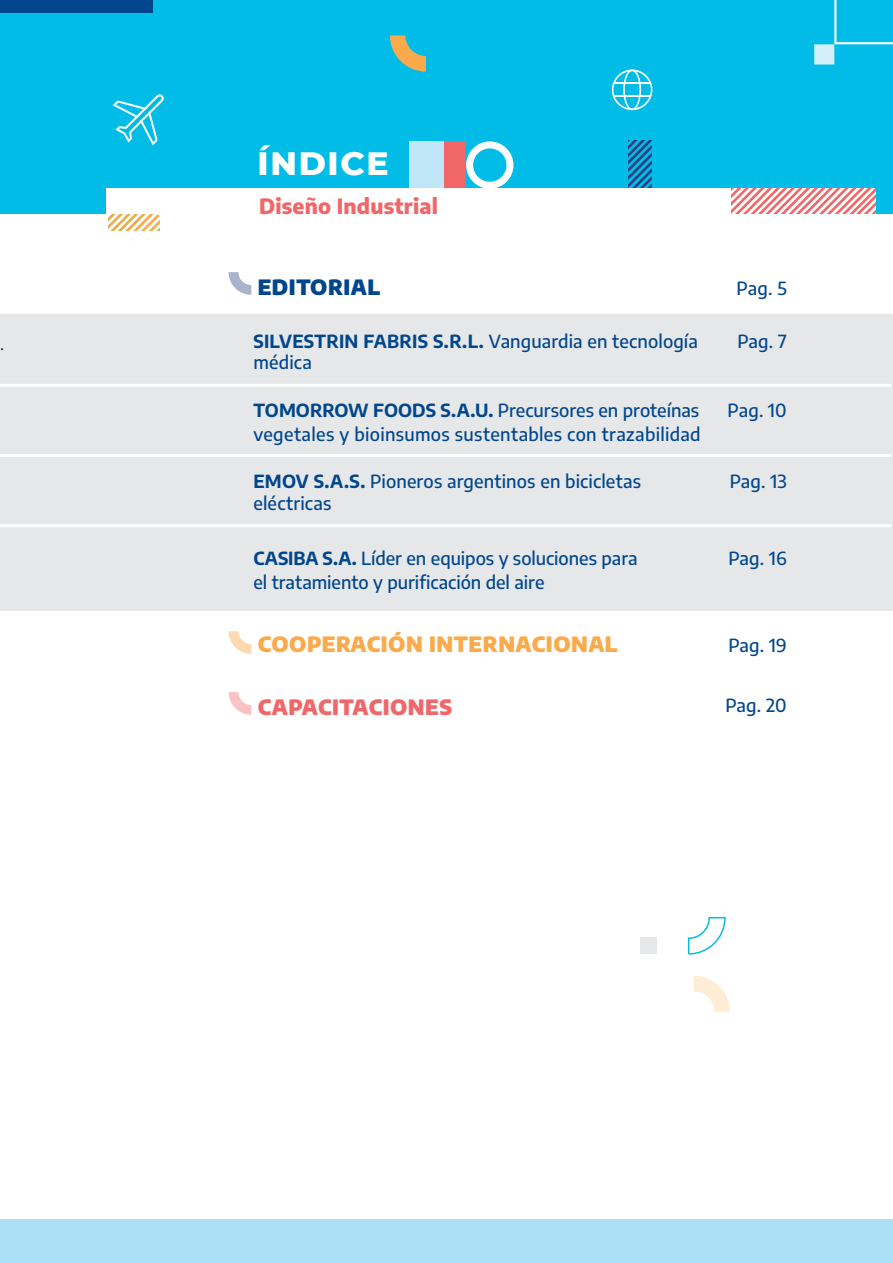
<style>
.page{position:relative;width:893px;height:1263px;background:#fff}
.page>*{position:absolute;margin:0;border:0;box-sizing:border-box;transform-origin:0 0}
.t1{font:800 33px "Montserrat";letter-spacing:.05em;color:#fff}
._1__Cap_Indice{font:900 21px "Encode Sans";letter-spacing:.025em;color:#faaa4a}
.t2{font:800 21px "Encode Sans";letter-spacing:.01em;color:#f16669}
._1__Cap_Indice-2{font:900 21px "Encode Sans";letter-spacing:.025em;color:#f16669}
._1__Cap_Indice-3{font:900 21px "Encode Sans";letter-spacing:.025em;color:#01468c}
.t3{font:500 18px "Encode Sans";letter-spacing:.005em;color:#01468c}
.t4{font:700 18px "Encode Sans";letter-spacing:.015em;color:#01468c}
.t5{font:18px "Minion Pro";color:#231f20}
.s1{font-weight:500}
.s2{font-weight:700}
</style>
<div class="page">
<div style="left:0;top:0;width:893px;height:214px;background:#02bce8"></div>
<svg style="left:628px;top:140px;width:23px;height:48px"></svg>
<div style="left:443px;top:141px;width:23px;height:47px;background:#f16669"></div>
<div style="left:409px;top:141px;width:34px;height:47px;background:#c0e7f7"></div>
<svg style="left:466px;top:141px;width:47px;height:47px"></svg>
<div style="left:0;top:0;width:153px;height:13px;background:#01468c"></div>
<div style="left:106px;top:188px;width:770px;height:50px;background:#fff"></div>
<svg style="left:612px;top:70px;width:40px;height:40px"></svg>
<svg style="left:390px;top:36px;width:36px;height:36px"></svg>
<svg style="left:108px;top:214px;width:51px;height:16px"></svg>
<svg style="left:732px;top:188px;width:144px;height:26px"></svg>
<svg style="left:229px;top:272px;width:22px;height:23px"></svg>
<svg style="left:834px;top:0;width:59px;height:44px"></svg>
<div style="left:814px;top:44px;width:20px;height:21px;background:#d4eff9"></div>
<div style="left:0;top:1219px;width:893px;height:44px;background:#abe0f5"></div>
<svg style="left:694px;top:976px;width:36px;height:36px"></svg>
<svg style="left:687px;top:916px;width:39px;height:39px"></svg>
<div style="left:640px;top:937px;width:16px;height:17px;background:#e6e7e9"></div>
<div style="left:0;top:316px;width:893px;height:294px;background:#e6e7e9"></div>
<hr style="left:0;top:384px;width:891px;height:3px;background:#fff">
<hr style="left:0;top:454px;width:891px;height:3px;background:#fff">
<hr style="left:0;top:524px;width:891px;height:3px;background:#fff">
<svg style="left:113px;top:94px;width:51px;height:51px"></svg>
<hr style="left:0;top:314px;width:893px;height:3px;background:#e6e7e9">
<svg style="left:229px;top:631px;width:22px;height:23px"></svg>
<svg style="left:229px;top:692px;width:22px;height:23px"></svg>
<p class="t5" style="left:0;top:333px;width:6px">.</p>
<p class="t1" style="left:258px;top:139px;width:133px">ÍNDICE</p>
<p class="t2" style="left:259px;top:192px;width:180px">Diseño Industrial</p>
<p class="_1__Cap_Indice-3" style="left:258px;top:273px;width:124px">EDITORIAL</p>
<p class="t3" style="left:737px;top:276px;width:52px">Pag. 5</p>
<p class="t4" style="left:253px;top:329px;width:446px">SILVESTRIN FABRIS S.R.L. <span class="s1">Vanguardia en tecnología</span></p>
<p class="t3" style="left:737px;top:329px;width:51px">Pag. 7</p>
<p class="t3" style="left:253px;top:350px;width:60px">médica</p>
<p class="t3" style="left:253px;top:398px;width:447px"><span class="s2">TOMORROW FOODS S.A.U.</span> Precursores en proteínas</p>
<p class="t3" style="left:727px;top:398px;width:61px">Pag. 10</p>
<p class="t3" style="left:253px;top:422px;width:449px">vegetales y bioinsumos sustentables con trazabilidad</p>
<p class="t3" style="left:253px;top:469px;width:389px"><span class="s2">EMOV S.A.S.</span> Pioneros argentinos en bicicletas</p>
<p class="t3" style="left:730px;top:469px;width:59px">Pag. 13</p>
<p class="t3" style="left:253px;top:490px;width:79px">eléctricas</p>
<p class="t3" style="left:253px;top:545px;width:386px"><span class="s2">CASIBA S.A.</span> Líder en equipos y soluciones para</p>
<p class="t3" style="left:728px;top:546px;width:60px">Pag. 16</p>
<p class="t3" style="left:253px;top:569px;width:293px">el tratamiento y purificación del aire</p>
<p class="_1__Cap_Indice" style="left:258px;top:630px;width:361px">COOPERACIÓN INTERNACIONAL</p>
<p class="t3" style="left:728px;top:633px;width:60px">Pag. 19</p>
<p class="_1__Cap_Indice-2" style="left:258px;top:693px;width:196px">CAPACITACIONES</p>
<p class="t3" style="left:725px;top:693px;width:63px">Pag. 20</p>
</div>
